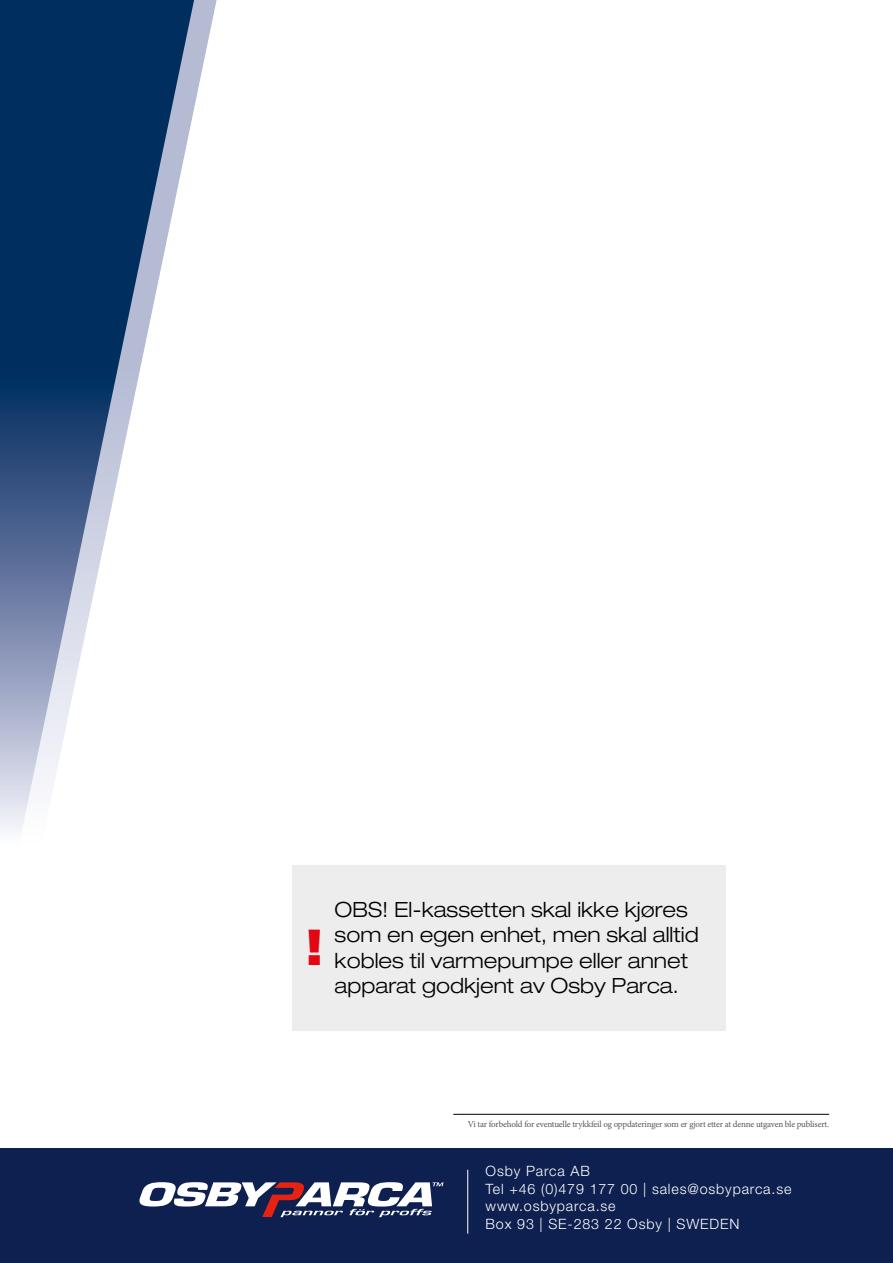
<style>
.page{position:relative;width:893px;height:1263px;background:#fff}
.page>*{position:absolute;margin:0;border:0;box-sizing:border-box;transform-origin:0 0}
.t1{font:800 expanded 49.5px "Helvetica Neue LT Std";color:#e30613}
.t2{font:300 expanded 21px/25.2px "Helvetica Neue LT Std";color:#000}
.t3{font:300 14.25px/17.9px "Helvetica Neue LT Std";letter-spacing:.06em;color:#fff}
.t4{font:9px "Minion Pro";letter-spacing:-.02em;color:#575756}
</style>
<div class="page">
<div style="left:0;top:1148px;width:893px;height:115px;background:#0e2050"></div>
<hr style="left:467px;top:1170px;width:1px;height:63px;background:#fff">
<svg style="left:139px;top:1182px;width:305px;height:35px"></svg>
<hr style="left:453px;top:1114px;width:376px;height:1px;background:#000">
<svg style="left:194px;top:0;width:23px;height:108px"></svg>
<svg style="left:0;top:0;width:194px;height:831px"></svg>
<div style="left:292px;top:865px;width:434px;height:166px;background:#ededed"></div>
<h1 class="t1" style="left:305px;top:916px;width:21px">!</h1>
<p class="t2" style="left:335px;top:897px;width:366px">OBS! El-kassetten skal ikke kjøres som en egen enhet, men skal alltid kobles til varmepumpe eller annet apparat godkjent av Osby Parca.</p>
<p class="t4" style="left:468px;top:1118px;width:363px">Vi tar forbehold for eventuelle trykkfeil og oppdateringer som er gjort etter at denne utgaven ble publisert.</p>
<p class="t3" style="left:486px;top:1161px;width:307px">Osby Parca AB<br>Tel +46 (0)479 177 00 | sales@osbyparca.se www.osbyparca.se<br>Box 93 | SE-283 22 Osby | SWEDEN</p>
</div>
